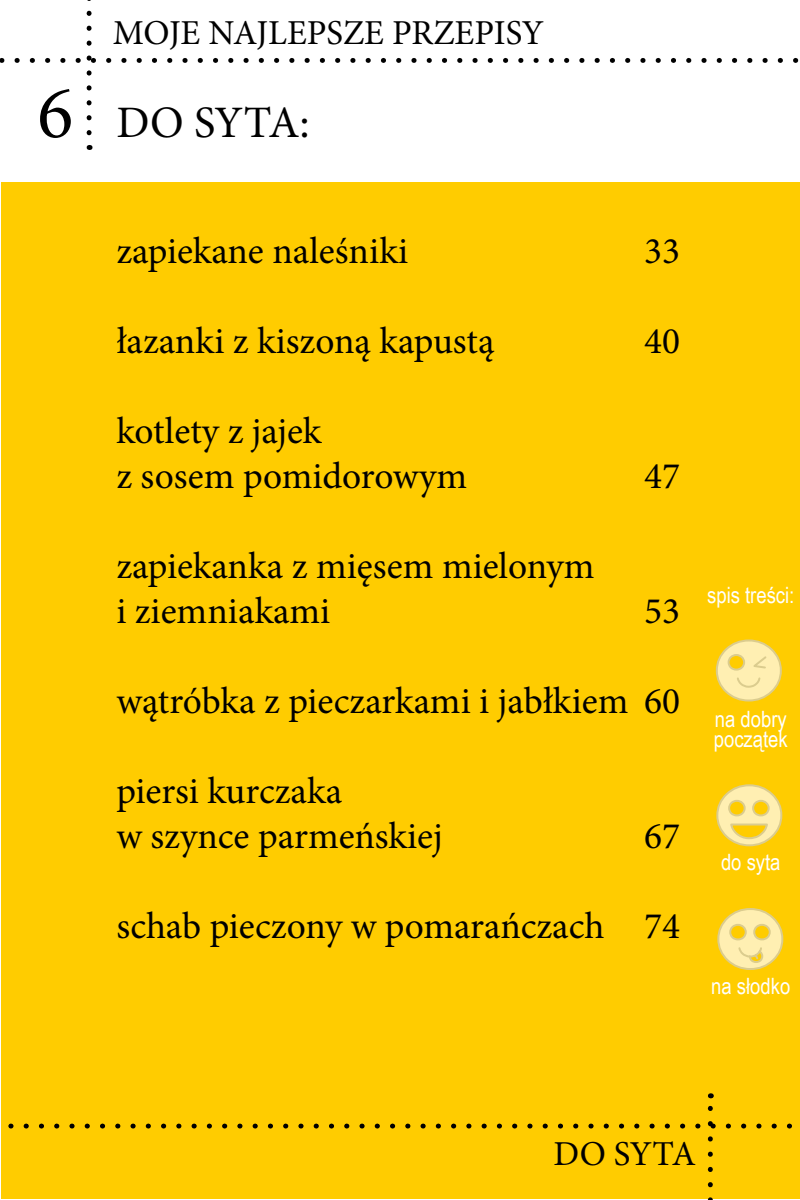
<style>
.page{position:relative;width:800px;height:1200px;background:#fff}
.page>*{position:absolute;margin:0;border:0;box-sizing:border-box;transform-origin:0 0}
.t1{font:75px "Minion Pro";color:#000}
.t2{font:45px "Minion Pro";color:#000}
.t3{font:37.5px/45px "Minion Pro";color:#000}
.t4{font:35px "Minion Pro";color:#000}
.t5{font:22.5px/20px "Arial Narrow";color:#fff}
</style>
<div class="page">
<div style="left:1px;top:183px;width:799px;height:1016px;background:#fc0"></div>
<svg style="left:0;top:0;width:799px;height:133px"></svg>
<svg style="left:8px;top:1093px;width:784px;height:107px"></svg>
<svg style="left:715px;top:639px;width:67px;height:63px"></svg>
<svg style="left:716px;top:784px;width:67px;height:63px"></svg>
<svg style="left:717px;top:908px;width:67px;height:62px"></svg>
<h1 class="t1" style="left:37px;top:63px;width:38px">6</h1>
<p class="t4" style="left:113px;top:9px;width:433px">MOJE NAJLEPSZE PRZEPISY</p>
<p class="t2" style="left:116px;top:92px;width:195px">DO SYTA:</p>
<p class="t3" style="left:116px;top:229px;width:293px">zapiekane naleśniki</p>
<p class="t3" style="left:116px;top:319px;width:380px">łazanki z kiszoną kapustą</p>
<p class="t3" style="left:116px;top:409px;width:352px">kotlety z jajek<br>z sosem pomidorowym</p>
<p class="t3" style="left:116px;top:544px;width:480px">zapiekanka z mięsem mielonym i ziemniakami</p>
<p class="t3" style="left:644px;top:229px;width:38px">33</p>
<p class="t3" style="left:644px;top:319px;width:38px">40</p>
<p class="t3" style="left:644px;top:454px;width:38px">47</p>
<p class="t3" style="left:644px;top:589px;width:38px">53</p>
<p class="t3" style="left:116px;top:679px;width:565px">wątróbka z pieczarkami i jabłkiem 60</p>
<p class="t3" style="left:116px;top:769px;width:328px">piersi kurczaka<br>w szynce parmeńskiej</p>
<p class="t3" style="left:116px;top:904px;width:490px">schab pieczony w pomarańczach</p>
<p class="t3" style="left:644px;top:814px;width:38px">67</p>
<p class="t3" style="left:644px;top:904px;width:38px">74</p>
<p class="t5" style="left:707px;top:584px;width:89px">spis treści:</p>
<p class="t5" style="left:714px;top:708px;width:75px">na dobry początek</p>
<p class="t5" style="left:721px;top:852px;width:61px">do syta</p>
<p class="t5" style="left:711px;top:976px;width:80px">na słodko</p>
<p class="t4" style="left:553px;top:1130px;width:144px">DO SYTA</p>
</div>
